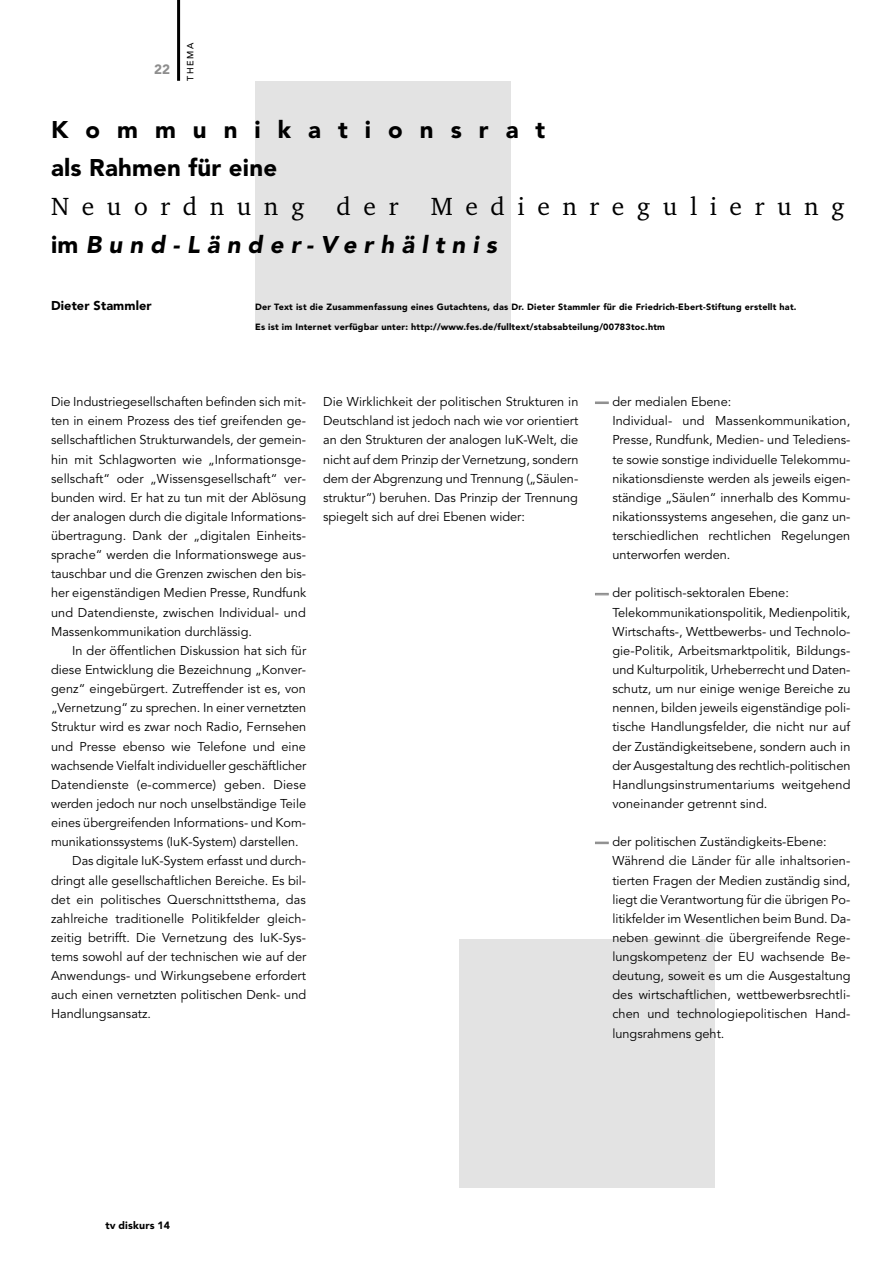
<style>
.page{position:relative;width:893px;height:1263px;background:#fff}
.page>*{position:absolute;margin:0;border:0;box-sizing:border-box;transform-origin:0 0}
.t1{font:25.5px "Charter BT";letter-spacing:.495em;color:#000}
.t2{font:900 24px/38.2px "Avenir";letter-spacing:.71em;color:#000}
.t3{font:italic 900 24px "Avenir";letter-spacing:.295em;color:#000}
.t4{font:900 13.5px "Avenir";color:#8e8e8e}
.t5{font:12.75px/19.2px "Avenir";color:#000}
.t6{font:900 12.75px "Avenir";letter-spacing:.01em;color:#000}
.t7{font:900 10.5px "Avenir";letter-spacing:.02em;color:#000}
.t8{font:900 9px/19.2px "Avenir";letter-spacing:.025em;color:#000}
.t9{font:500 9px "Avenir";letter-spacing:.165em;color:#000}
.s1{font-style:normal}
.s2{font-weight:900;color:#8e8e8e}
</style>
<div class="page">
<div style="left:255px;top:81px;width:255px;height:249px;background:#e3e3e3"></div>
<div style="left:459px;top:939px;width:255px;height:248px;background:#e3e3e3"></div>
<hr style="left:177px;top:0;width:3px;height:81px;background:#000">
<p class="t4" style="left:154px;top:64px;width:17px">22</p>
<p class="t9" style="left:187px;top:81px;width:39px;rotate:-90deg">THEMA</p>
<h2 class="t2" style="left:51px;top:113px;width:496px">Kommunikationsrat als Rahmen für eine</h2>
<h1 class="t1" style="left:51px;top:196px;width:255px">Neuordnung</h1>
<h1 class="t1" style="left:337px;top:196px;width:63px">der</h1>
<h1 class="t1" style="left:431px;top:196px;width:415px">Medienregulierung</h1>
<h2 class="t3" style="left:51px;top:235px;width:447px"><span class="s1">im</span> Bund-Länder-Verhältnis</h2>
<p class="t6" style="left:51px;top:301px;width:102px">Dieter Stammler</p>
<p class="t8" style="left:255px;top:298px;width:543px">Der Text ist die Zusammenfassung eines Gutachtens, das Dr. Dieter Stammler für die Friedrich-Ebert-Stiftung erstellt hat.<br>Es ist im Internet verfügbar unter: http://www.fes.de/fulltext/stabsabteilung/00783toc.htm</p>
<p class="t5" style="left:51px;top:393px;width:257px;text-align:justify">Die Industriegesellschaften befinden sich mit&shy;ten in einem Prozess des tief greifenden ge&shy;sellschaftlichen Strukturwandels, der gemein&shy;hin mit Schlagworten wie „Informationsge&shy;sellschaft“ oder „Wissensgesellschaft“ ver&shy;bunden wird. Er hat zu tun mit der Ablösung der analogen durch die digitale Informations&shy;übertragung. Dank der „digitalen Einheits&shy;sprache“ werden die Informationswege aus&shy;tauschbar und die Grenzen zwischen den bis&shy;her eigenständigen Medien Presse, Rundfunk und Datendienste, zwischen Individual- und Massenkommunikation durchlässig.</p>
<p class="t5" style="left:72px;top:642px;width:235px">In der öffentlichen Diskussion hat sich für</p>
<p class="t5" style="left:51px;top:661px;width:257px">diese Entwicklung die Bezeichnung „Konver-</p>
<p class="t5" style="left:51px;top:680px;width:256px">genz“ eingebürgert. Zutreffender ist es, von</p>
<p class="t5" style="left:51px;top:699px;width:257px">„Vernetzung“ zu sprechen. In einer vernetzten</p>
<p class="t5" style="left:51px;top:718px;width:257px">Struktur wird es zwar noch Radio, Fernsehen</p>
<p class="t5" style="left:51px;top:738px;width:256px">und Presse ebenso wie Telefone und eine</p>
<p class="t5" style="left:51px;top:757px;width:257px">wachsende Vielfalt individueller geschäftlicher</p>
<p class="t5" style="left:51px;top:776px;width:257px">Datendienste (e-commerce) geben. Diese</p>
<p class="t5" style="left:51px;top:795px;width:257px">werden jedoch nur noch unselbständige Teile</p>
<p class="t5" style="left:51px;top:814px;width:257px">eines übergreifenden Informations- und Kom-</p>
<p class="t5" style="left:51px;top:833px;width:249px">munikationssystems (IuK-System) darstellen.</p>
<p class="t5" style="left:72px;top:852px;width:235px">Das digitale IuK-System erfasst und durch-</p>
<p class="t5" style="left:51px;top:871px;width:257px">dringt alle gesellschaftlichen Bereiche. Es bil-</p>
<p class="t5" style="left:51px;top:891px;width:256px">det ein politisches Querschnittsthema, das</p>
<p class="t5" style="left:51px;top:910px;width:256px">zahlreiche traditionelle Politikfelder gleich-</p>
<p class="t5" style="left:51px;top:929px;width:256px">zeitig betrifft. Die Vernetzung des IuK-Sys-</p>
<p class="t5" style="left:51px;top:948px;width:257px">tems sowohl auf der technischen wie auf der</p>
<p class="t5" style="left:51px;top:967px;width:257px">Anwendungs- und Wirkungsebene erfordert</p>
<p class="t5" style="left:51px;top:986px;width:257px">auch einen vernetzten politischen Denk- und</p>
<p class="t5" style="left:51px;top:1005px;width:102px">Handlungsansatz.</p>
<p class="t5" style="left:323px;top:393px;width:257px;text-align:justify">Die Wirklichkeit der politischen Strukturen in Deutschland ist jedoch nach wie vor orientiert an den Strukturen der analogen IuK-Welt, die nicht auf dem Prinzip der Vernetzung, sondern dem der Abgrenzung und Trennung („Säulen&shy;struktur“) beruhen. Das Prinzip der Trennung spiegelt sich auf drei Ebenen wider:</p>
<p class="t5" style="left:612px;top:393px;width:240px;text-indent:-17px"><span class="s2">—</span> der medialen Ebene:<br>Individual- und Massenkommunikation, Presse, Rundfunk, Medien- und Telediens&shy;te sowie sonstige individuelle Telekommu&shy;nikationsdienste werden als jeweils eigen&shy;ständige „Säulen“ innerhalb des Kommu&shy;nikationssystems angesehen, die ganz un&shy;terschiedlichen rechtlichen Regelungen unterworfen werden.</p>
<p class="t5" style="left:612px;top:584px;width:240px;text-indent:-17px"><span class="s2">—</span> der politisch-sektoralen Ebene:<br>Telekommunikationspolitik, Medienpolitik, Wirtschafts-, Wettbewerbs- und Technolo&shy;gie-Politik, Arbeitsmarktpolitik, Bildungs&shy;und Kulturpolitik, Urheberrecht und Daten&shy;schutz, um nur einige wenige Bereiche zu nennen, bilden jeweils eigenständige poli&shy;tische Handlungsfelder, die nicht nur auf der Zuständigkeitsebene, sondern auch in der Ausgestaltung des rechtlich-politischen Handlungsinstrumentariums weitgehend voneinander getrennt sind.</p>
<p class="t5" style="left:612px;top:833px;width:240px;text-indent:-17px"><span class="s2">—</span> der politischen Zuständigkeits-Ebene:<br>Während die Länder für alle inhaltsorien&shy;tierten Fragen der Medien zuständig sind, liegt die Verantwortung für die übrigen Po&shy;litikfelder im Wesentlichen beim Bund. Da&shy;neben gewinnt die übergreifende Rege&shy;lungskompetenz der EU wachsende Be&shy;deutung, soweit es um die Ausgestaltung des wirtschaftlichen, wettbewerbsrechtli&shy;chen und technologiepolitischen Hand&shy;lungsrahmens geht.</p>
<p class="t7" style="left:105px;top:1221px;width:66px">tv diskurs 14</p>
</div>
